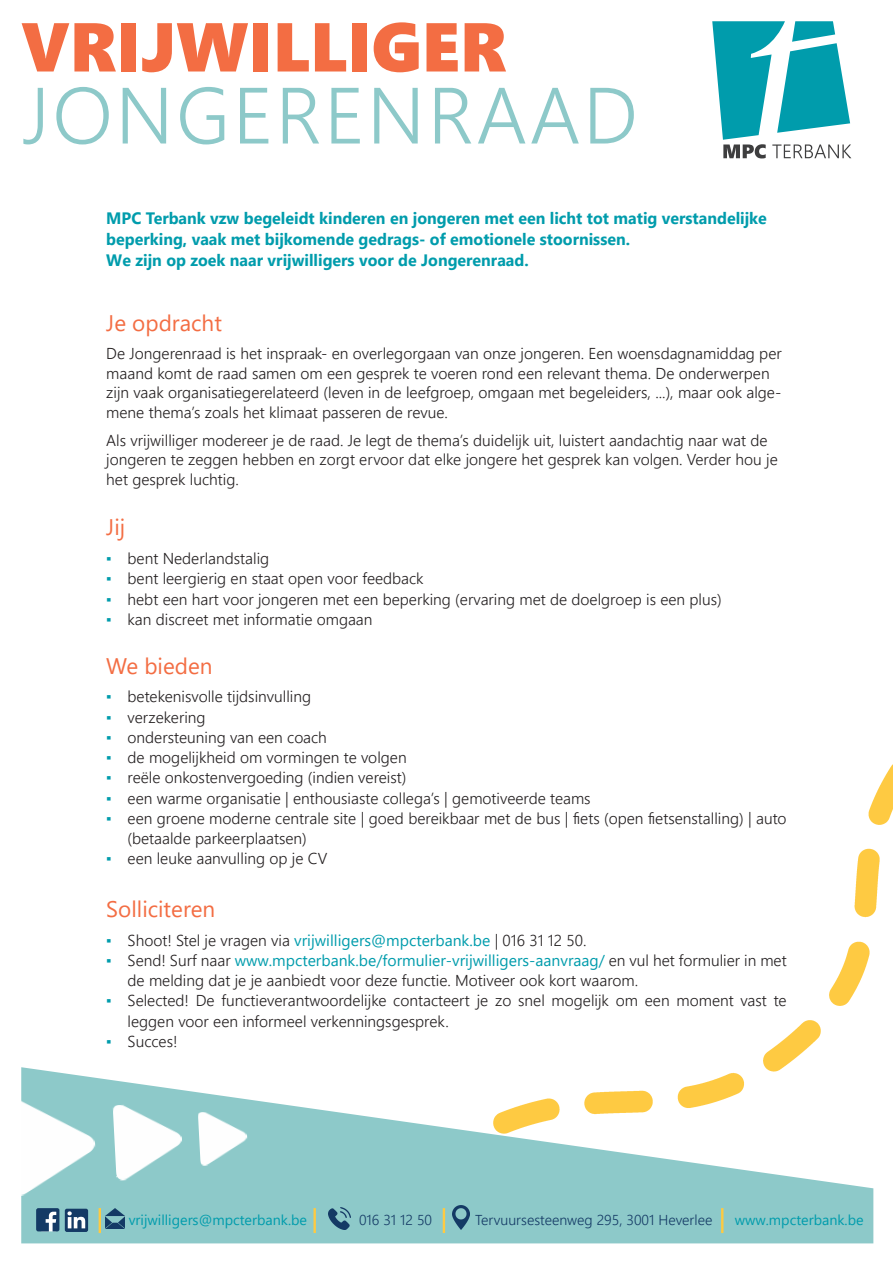
<style>
.page{position:relative;width:893px;height:1263px;background:#fff}
.page>*{position:absolute;margin:0;border:0;box-sizing:border-box;transform-origin:0 0}
.FUNCTIE_LIGHT{font:300 79.5px "Segoe UI";letter-spacing:.035em;color:#8dc9c9}
.FUNCTIE{font:69px "Segoe UI Black";color:#f36d43}
.Ondertitel{font:22.5px "Segoe UI";color:#f36d43}
.Ondertitel-2{font:700 16.5px/21px "Segoe UI";color:#009cac}
.Ondertitel-3{font:300 15.75px/19.5px "Segoe UI";color:#231f20}
.t1{font:14.4px "Segoe UI";color:#009cac}
.t2{font:300 14.25px "Segoe UI";color:#143a65}
.t3{font:14.25px "Segoe UI";color:#009cac}
.s1{font-weight:700;color:#009cac}
.s2{font-weight:400;color:#009cac}
</style>
<div class="page">
<svg style="left:712px;top:21px;width:139px;height:137px"></svg>
<img style="left:763px;top:764px;width:130px;height:303px">
<svg style="left:21px;top:1067px;width:852px;height:176px;fill:#8dc9c9"></svg>
<img style="left:21px;top:1096px;width:77px;height:100px">
<img style="left:198px;top:1110px;width:51px;height:56px">
<img style="left:113px;top:1102px;width:71px;height:79px">
<img style="left:452px;top:1205px;width:18px;height:24px">
<img style="left:105px;top:1208px;width:20px;height:20px">
<hr style="left:99px;top:1208px;width:2px;height:25px;background:#feca42">
<hr style="left:313px;top:1208px;width:3px;height:25px;background:#feca42">
<img style="left:328px;top:1207px;width:23px;height:22px">
<hr style="left:443px;top:1208px;width:2px;height:25px;background:#feca42">
<img style="left:65px;top:1209px;width:23px;height:23px">
<img style="left:36px;top:1208px;width:23px;height:23px">
<hr style="left:721px;top:1208px;width:2px;height:25px;background:#feca42">
<p class="FUNCTIE" style="left:21px;top:-3px;width:487px">VRIJWILLIGER</p>
<p class="FUNCTIE_LIGHT" style="left:23px;top:51px;width:617px">JONGERENRAAD</p>
<p class="Ondertitel-2" style="left:106px;top:208px;width:662px">MPC Terbank vzw begeleidt kinderen en jongeren met een licht tot matig verstandelijke beperking, vaak met bijkomende gedrags- of emotionele stoornissen.<br>We zijn op zoek naar vrijwilligers voor de Jongerenraad.</p>
<p class="Ondertitel" style="left:106px;top:305px;width:117px">Je opdracht</p>
<p class="Ondertitel-3" style="left:106px;top:344px;width:677px">De Jongerenraad is het inspraak- en overlegorgaan van onze jongeren. Een woensdagnamiddag per maand komt de raad samen om een gesprek te voeren rond een relevant thema. De onderwerpen zijn vaak organisatiegerelateerd (leven in de leefgroep, omgaan met begeleiders, ...), maar ook alge&shy;mene thema’s zoals het klimaat passeren de revue.</p>
<p class="Ondertitel-3" style="left:106px;top:430px;width:673px">Als vrijwilliger modereer je de raad. Je legt de thema’s duidelijk uit, luistert aandachtig naar wat de jongeren te zeggen hebben en zorgt ervoor dat elke jongere het gesprek kan volgen. Verder hou je het gesprek luchtig.</p>
<p class="Ondertitel" style="left:106px;top:509px;width:20px">Jij</p>
<p class="Ondertitel-3" style="left:106px;top:548px;width:164px"><span class="s1">▪</span> bent Nederlandstalig</p>
<p class="Ondertitel-3" style="left:106px;top:569px;width:319px"><span class="s1">▪</span> bent leergierig en staat open voor feedback</p>
<p class="Ondertitel-3" style="left:106px;top:589px;width:617px"><span class="s1">▪</span> hebt een hart voor jongeren met een beperking (ervaring met de doelgroep is een plus)</p>
<p class="Ondertitel-3" style="left:106px;top:609px;width:268px"><span class="s1">▪</span> kan discreet met informatie omgaan</p>
<p class="Ondertitel" style="left:106px;top:647px;width:108px">We bieden</p>
<p class="Ondertitel-3" style="left:106px;top:686px;width:206px"><span class="s1">▪</span> betekenisvolle tijdsinvulling</p>
<p class="Ondertitel-3" style="left:106px;top:707px;width:101px"><span class="s1">▪</span> verzekering</p>
<p class="Ondertitel-3" style="left:106px;top:727px;width:222px"><span class="s1">▪</span> ondersteuning van een coach</p>
<p class="Ondertitel-3" style="left:106px;top:747px;width:302px"><span class="s1">▪</span> de mogelijkheid om vormingen te volgen</p>
<p class="Ondertitel-3" style="left:106px;top:767px;width:302px"><span class="s1">▪</span> reële onkostenvergoeding (indien vereist)</p>
<p class="Ondertitel-3" style="left:106px;top:788px;width:486px"><span class="s1">▪</span> een warme organisatie | enthousiaste collega’s | gemotiveerde teams</p>
<p class="Ondertitel-3" style="left:128px;top:808px;width:661px;line-height:20.2px;text-indent:-21px"><span class="s1">▪</span> een groene moderne centrale site | goed bereikbaar met de bus | fiets (open fietsenstalling) | auto (betaalde parkeerplaatsen)</p>
<p class="Ondertitel-3" style="left:106px;top:848px;width:223px"><span class="s1">▪</span> een leuke aanvulling op je CV</p>
<p class="Ondertitel" style="left:106px;top:891px;width:111px">Solliciteren</p>
<p class="Ondertitel-3" style="left:106px;top:930px;width:482px"><span class="s1">▪</span> Shoot! Stel je vragen via <span class="s2">vrijwilligers@mpcterbank.be</span> | 016 31 12 50.</p>
<p class="Ondertitel-3" style="left:128px;top:950px;width:661px;line-height:20.2px;text-indent:-21px"><span class="s1">▪</span> Send! Surf naar <span class="s2">www.mpcterbank.be/formulier-vrijwilligers-aanvraag/</span> en vul het formulier in met de melding dat je je aanbiedt voor deze functie. Motiveer ook kort waarom.</p>
<p class="Ondertitel-3" style="left:128px;top:990px;width:661px;line-height:20.2px;text-indent:-21px"><span class="s1">▪</span> Selected! De functieverantwoordelijke contacteert je zo snel mogelijk om een moment vast te leggen voor een informeel verkenningsgesprek.</p>
<p class="Ondertitel-3" style="left:106px;top:1031px;width:73px"><span class="s1">▪</span> Succes!</p>
<p class="t1" style="left:129px;top:1207px;width:180px">vrijwilligers@mpcterbank.be</p>
<p class="t2" style="left:359px;top:1209px;width:75px">016 31 12 50</p>
<p class="t2" style="left:475px;top:1208px;width:239px">Tervuursesteenweg 295, 3001 Heverlee</p>
<p class="t3" style="left:735px;top:1208px;width:130px">www.mpcterbank.be</p>
</div>
